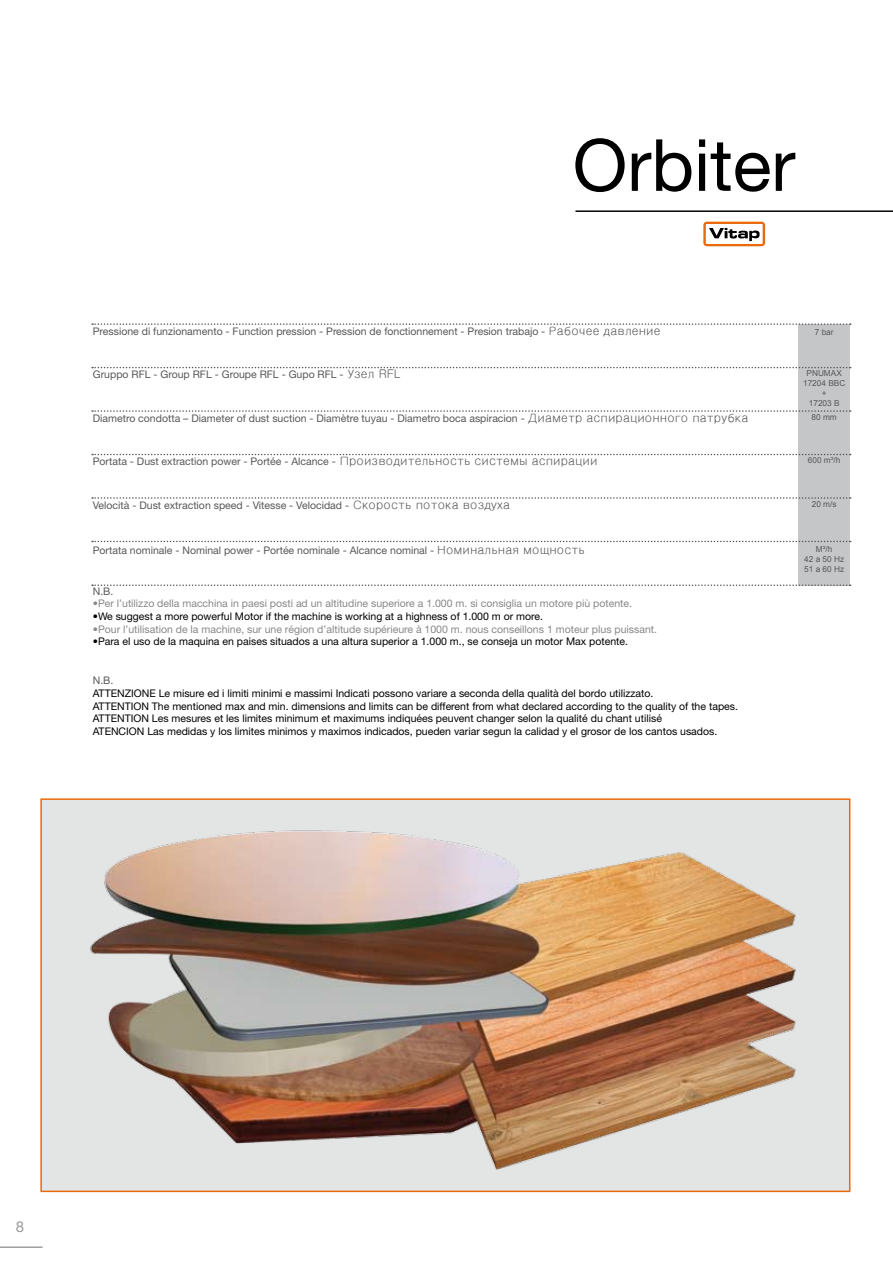
<style>
.page{position:relative;width:893px;height:1263px;background:#fff}
.page>*{position:absolute;margin:0;border:0;box-sizing:border-box;transform-origin:0 0}
.t1{font:72px "Helvetica Neue";color:#000}
.t2{font:10.5px/12.6px "Helvetica Neue";color:#000}
.t3{font:10.5px "Helvetica Neue";color:#58585a}
.t4{font:10.5px "Helvetica Neue";color:#878889}
.t5{font:8.25px/9.9px "Arial";color:#58585a;text-align:center}
.s1{font-family:"Gulim";font-size:12px}
</style>
<div class="page">
<hr style="left:575px;top:210px;width:318px;height:2px;background:#000">
<svg style="left:703px;top:222px;width:62px;height:24px"></svg>
<div style="left:799px;top:324px;width:51px;height:261px;background:#c5c6c8"></div>
<svg style="left:92px;top:323px;width:759px;height:2px"></svg>
<svg style="left:92px;top:367px;width:759px;height:1px"></svg>
<svg style="left:92px;top:410px;width:759px;height:2px"></svg>
<svg style="left:92px;top:454px;width:759px;height:1px"></svg>
<svg style="left:92px;top:497px;width:759px;height:2px"></svg>
<svg style="left:92px;top:541px;width:759px;height:1px"></svg>
<svg style="left:92px;top:584px;width:759px;height:2px"></svg>
<img style="left:46px;top:801px;width:801px;height:382px">
<div style="left:40px;top:798px;width:810px;height:394px;border:2px solid #eb690a"></div>
<hr style="left:0;top:1246px;width:43px;height:2px;background:#9c9d9f">
<h1 class="t1" style="left:573px;top:122px;width:224px">Orbiter</h1>
<p class="t3" style="left:93px;top:325px;width:569px">Pressione di funzionamento - Function pression - Pression de fonctionnement - Presion trabajo - <span class="s1">Рабочее давление</span></p>
<p class="t5" style="left:815px;top:327px;width:20px">7 bar</p>
<p class="t3" style="left:93px;top:368px;width:309px">Gruppo RFL - Group RFL - Groupe RFL - Gupo RFL - <span class="s1">Узел RFL</span></p>
<p class="t5" style="left:803px;top:368px;width:44px">PNUMAX<br>17204 BBC +<br>17203 B</p>
<p class="t3" style="left:93px;top:412px;width:657px">Diametro condotta – Diameter of dust suction - Diamètre tuyau - Diametro boca aspiracion - <span class="s1">Диаметр аспирационного патрубка</span></p>
<p class="t5" style="left:812px;top:412px;width:27px">80 mm</p>
<p class="t3" style="left:93px;top:455px;width:506px">Portata - Dust extraction power - Portée - Alcance - <span class="s1">Производительность системы аспирации</span></p>
<p class="t5" style="left:808px;top:455px;width:34px">600 m³/h</p>
<p class="t3" style="left:93px;top:499px;width:419px">Velocità - Dust extraction speed - Vitesse - Velocidad - <span class="s1">Скорость потока воздуха</span></p>
<p class="t5" style="left:812px;top:499px;width:26px">20 m/s</p>
<p class="t3" style="left:93px;top:544px;width:494px">Portata nominale - Nominal power - Portée nominale - Alcance nominal - <span class="s1">Номинальная мощность</span></p>
<p class="t5" style="left:804px;top:544px;width:41px">M³/h<br>42 a 50 Hz<br>51 a 60 Hz</p>
<p class="t3" style="left:93px;top:585px;width:22px">N.B.</p>
<p class="t4" style="left:93px;top:597px;width:541px">•Per l’utilizzo della macchina in paesi posti ad un altitudine superiore a 1 .000 m. si consiglia un motore più potente.</p>
<p class="t2" style="left:93px;top:610px;width:452px">•We suggest a more powerful Motor if the machine is working at a highness of 1 .000 m or more.</p>
<p class="t4" style="left:93px;top:623px;width:566px">•Pour l’utilisation de la machine, sur une région d’altitude supérieure à 1 000 m. nous conseillons 1 moteur plus puissant.</p>
<p class="t2" style="left:93px;top:635px;width:537px">•Para el uso de la maquina en paises situados a una altura superior a 1 .000 m., se conseja un motor Max potente.</p>
<p class="t3" style="left:93px;top:674px;width:22px">N.B.</p>
<p class="t2" style="left:93px;top:687px;width:647px">ATTENZIONE Le misure ed i limiti minimi e massimi Indicati possono variare a seconda della qualità del bordo utilizzato.<br>ATTENTION The mentioned max and min. dimensions and limits can be different from what declared according to the quality of the tapes.<br>ATTENTION Les mesures et les limites minimum et maximums indiquées peuvent changer selon la qualité du chant utilisé<br>ATENCION Las medidas y los limites minimos y maximos indicados, pueden variar segun la calidad y el grosor de los cantos usados.</p>
</div>
